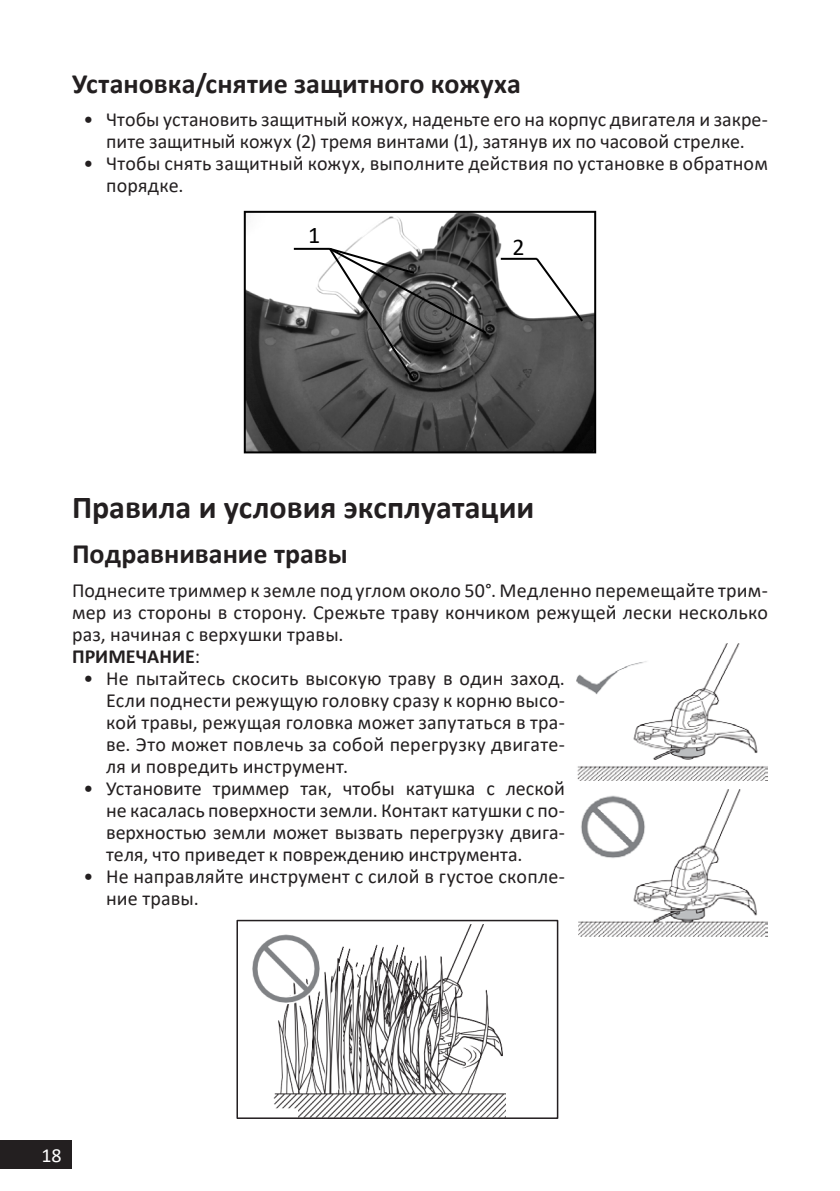
<style>
.page{position:relative;width:840px;height:1191px;background:#fff}
.page>*{position:absolute;margin:0;border:0;box-sizing:border-box;transform-origin:0 0}
.Заголовок_16{font:700 32px "Calibri";color:#231f20}
.Заголовок_14{font:700 28px "Calibri";color:#231f20}
.t1{font:24px "Calibri";color:#000}
.t2{font:20px/22px "Calibri";letter-spacing:.005em;color:#231f20;text-align:justify}
.t3{font:700 20px "Calibri";color:#231f20}
.t4{font:20px "Calibri";color:#fff}
.s1{font-weight:400}
</style>
<div class="page">
<div style="left:0;top:1140px;width:72px;height:29px;background:#231f20"></div>
<img style="left:247px;top:214px;width:346px;height:236px">
<div style="left:244px;top:211px;width:352px;height:242px;border:2px solid #000"></div>
<svg style="left:292px;top:246px;width:292px;height:138px"></svg>
<img style="left:576px;top:643px;width:191px;height:137px">
<img style="left:578px;top:789px;width:189px;height:147px">
<img style="left:252px;top:924px;width:253px;height:192px">
<div style="left:236px;top:919px;width:322px;height:200px;border:2px solid #241f21"></div>
<p class="Заголовок_14" style="left:72px;top:64px;width:450px">Установка/снятие защитного кожуха</p>
<p class="t2" style="left:83px;top:108px;width:685px;text-align:center">• Чтобы установить защитный кожух, наденьте его на корпус двигателя и закре&shy;пите защитный кожух (2) тремя винтами (1), затянув их по часовой стрелке.</p>
<p class="t2" style="left:106px;top:152px;width:663px;text-indent:-23px">• Чтобы снять защитный кожух, выполните действия по установке в обратном порядке.</p>
<p class="t1" style="left:308px;top:218px;width:14px">1</p>
<p class="t1" style="left:512px;top:230px;width:14px">2</p>
<p class="Заголовок_16" style="left:72px;top:485px;width:463px">Правила и условия эксплуатации</p>
<p class="Заголовок_14" style="left:72px;top:534px;width:277px">Подравниваниe травы</p>
<p class="t2" style="left:72px;top:578px;width:697px">Поднесите триммер к земле под углом около 50°. Медленно перемещайте трим&shy;мер из стороны в сторону. Срежьте траву кончиком режущей лески несколько раз, начиная с верхушки травы.</p>
<p class="t3" style="left:72px;top:642px;width:129px">ПРИМЕЧАНИЕ<span class="s1">:</span></p>
<p class="t2" style="left:106px;top:666px;width:460px;text-indent:-23px">• Не пытайтесь скосить высокую траву в один заход.<br>Если поднести режущую головку сразу к корню высо&shy;кой травы, режущая головка может запутаться в тра&shy;ве. Это может повлечь за собой перегрузку двигате&shy;ля и повредить инструмент.</p>
<p class="t2" style="left:106px;top:776px;width:460px;text-indent:-23px">• Установите триммер так, чтобы катушка с леской не касалась поверхности земли. Контакт катушки с по&shy;верхностью земли может вызвать перегрузку двига&shy;теля, что приведет к повреждению инструмента.</p>
<p class="t2" style="left:106px;top:864px;width:460px;text-indent:-23px">• Не направляйте инструмент с силой в густое скопле&shy;ние травы.</p>
<p class="t4" style="left:41px;top:1142px;width:22px">18</p>
</div>
